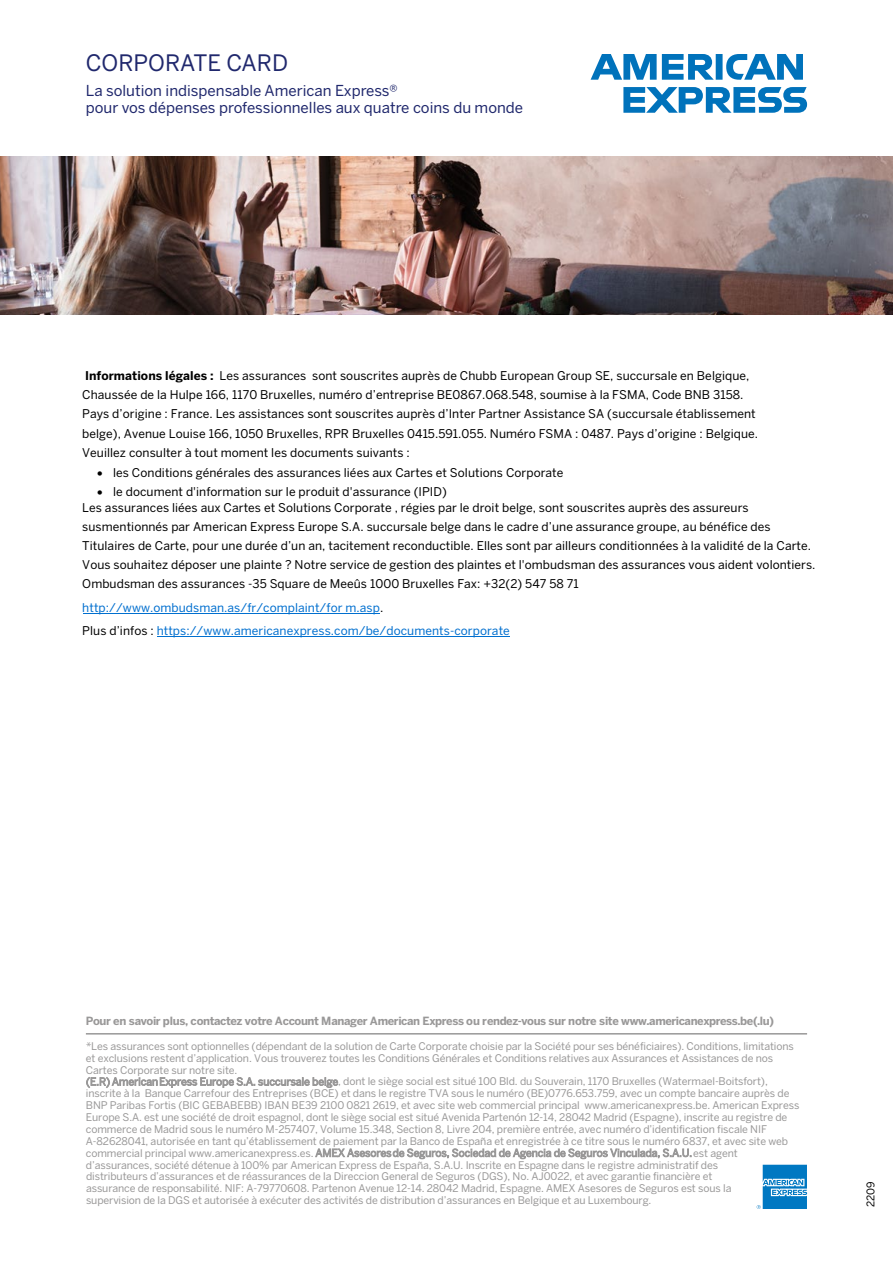
<style>
.page{position:relative;width:893px;height:1263px;background:#fff}
.page>*{position:absolute;margin:0;border:0;box-sizing:border-box;transform-origin:0 0}
.t1{font:22.5px "Benton Sans";color:#20286d}
.t2{font:15px/16.5px "Benton Sans";color:#20286d}
.t3{font:12px/19.4px "Benton Sans";letter-spacing:.005em;color:#000}
.t4{font:12px/23.2px "Benton Sans";letter-spacing:.005em;color:#006fcf}
.t5{font:700 11.25px "Benton Sans";letter-spacing:-.035em;color:#999898}
.t6{font:10.5px/11.9px "Benton Sans";letter-spacing:-.01em;color:#999898}
.t7{font:10.5px "Benton Sans";color:#000}
.s1{font-weight:700}
.s2{color:#000}
</style>
<div class="page">
<hr style="left:86px;top:1033px;width:721px;height:1px;background:#999898">
<svg style="left:757px;top:1165px;width:50px;height:44px;background:#439bd2"></svg>
<svg style="left:591px;top:54px;width:212px;height:26px"></svg>
<svg style="left:623px;top:87px;width:184px;height:26px"></svg>
<img style="left:0;top:156px;width:893px;height:159px">
<hr style="left:157px;top:636px;width:353px;height:1px;background:#006fcf">
<hr style="left:123px;top:613px;width:257px;height:1px;background:#006fcf">
<hr style="left:83px;top:613px;width:40px;height:1px;background:#006fcf">
<h1 class="t1" style="left:86px;top:47px;width:204px">CORPORATE CARD</h1>
<h2 class="t2" style="left:86px;top:82px;width:439px">La solution indispensable American Express®<br>pour vos dépenses professionnelles aux quatre coins du monde</h2>
<p class="t3" style="left:82px;top:365px;width:677px"><span class="s1">Informations légales :</span> Les assurances sont souscrites auprès de Chubb European Group SE, succursale en Belgique, Chaussée de la Hulpe 166, 1170 Bruxelles, numéro d’entreprise BE0867.068.548, soumise à la FSMA, Code BNB 3158.<br>Pays d’origine : France. Les assistances sont souscrites auprès d’Inter Partner Assistance SA (succursale établissement belge), Avenue Louise 166, 1050 Bruxelles, RPR Bruxelles 0415.591.055. Numéro FSMA : 0487. Pays d’origine : Belgique.<br>Veuillez consulter à tout moment les documents suivants :</p>
<p class="t3" style="left:97px;top:462px;width:468px">• les Conditions générales des assurances liées aux Cartes et Solutions Corporate</p>
<p class="t3" style="left:82px;top:483px;width:668px;line-height:15.9px;text-indent:15px">• le document d'information sur le produit d'assurance (IPID)<br>Les assurances liées aux Cartes et Solutions Corporate , régies par le droit belge, sont souscrites auprès des assureurs</p>
<p class="t3" style="left:82px;top:517px;width:735px;line-height:18.9px">susmentionnés par American Express Europe S.A. succursale belge dans le cadre d’une assurance groupe, au bénéfice des Titulaires de Carte, pour une durée d’un an, tacitement reconductible. Elles sont par ailleurs conditionnées à la validité de la Carte.<br>Vous souhaitez déposer une plainte ? Notre service de gestion des plaintes et l'ombudsman des assurances vous aident volontiers.<br>Ombudsman des assurances -35 Square de Meeûs 1000 Bruxelles Fax: +32(2) 547 58 71</p>
<p class="t4" style="left:82px;top:595px;width:429px">http://www.ombudsman.as/fr/complaint/for m.asp<span class="s2">.<br>Plus d’infos :</span> https://www.americanexpress.com/be/documents-corporate</p>
<p class="t5" style="left:86px;top:1012px;width:689px">Pour en savoir plus, contactez votre Account Manager American Express ou rendez-vous sur notre site www.americanexpress.be(.lu)</p>
<p class="t6" style="left:86px;top:1039px;width:715px">*Les assurances sont optionnelles (dépendant de la solution de Carte Corporate choisie par la Société pour ses bénéficiaires). Conditions, limitations et exclusions restent d’application. Vous trouverez toutes les Conditions Générales et Conditions relatives aux Assurances et Assistances de nos Cartes Corporate sur notre site.<br>(E.R) American Express Europe S.A. succursale belge, dont le siège social est situé 100 Bld. du Souverain, 1170 Bruxelles (Watermael-Boitsfort), inscrite à la Banque Carrefour des Entreprises (BCE) et dans le registre TVA sous le numéro (BE)0776.653.759, avec un compte bancaire auprès de BNP Paribas Fortis (BIC GEBABEBB) IBAN BE39 2100 0821 2619, et avec site web commercial principal www.americanexpress.be. American Express Europe S.A. est une société de droit espagnol, dont le siège social est situé Avenida Partenón 12-14, 28042 Madrid (Espagne), inscrite au registre de commerce de Madrid sous le numéro M-257407, Volume 15.348, Section 8, Livre 204, première entrée, avec numéro d’identification fiscale NIF A-82628041, autorisée en tant qu’établissement de paiement par la Banco de España et enregistrée à ce titre sous le numéro 6837, et avec site web commercial principal www.americanexpress.es. AMEX Asesores de Seguros, Sociedad de Agencia de Seguros Vinculada, S.A.U. est agent d’assurances, société détenue à 100% par American Express de España, S.A.U. Inscrite en Espagne dans le registre administratif des<br>distributeurs d’assurances et de réassurances de la Direccion General de Seguros (DGS), No. AJ0022, et avec garantie financière et<br>assurance de responsabilité. NIF: A-79770608. Partenon Avenue 12-14. 28042 Madrid, Espagne. AMEX Asesores de Seguros est sous la<br>supervision de la DGS et autorisée à exécuter des activités de distribution d’assurances en Belgique et au Luxembourg.</p>
<p class="t7" style="left:863px;top:1207px;width:27px;rotate:-90deg">2209</p>
</div>
